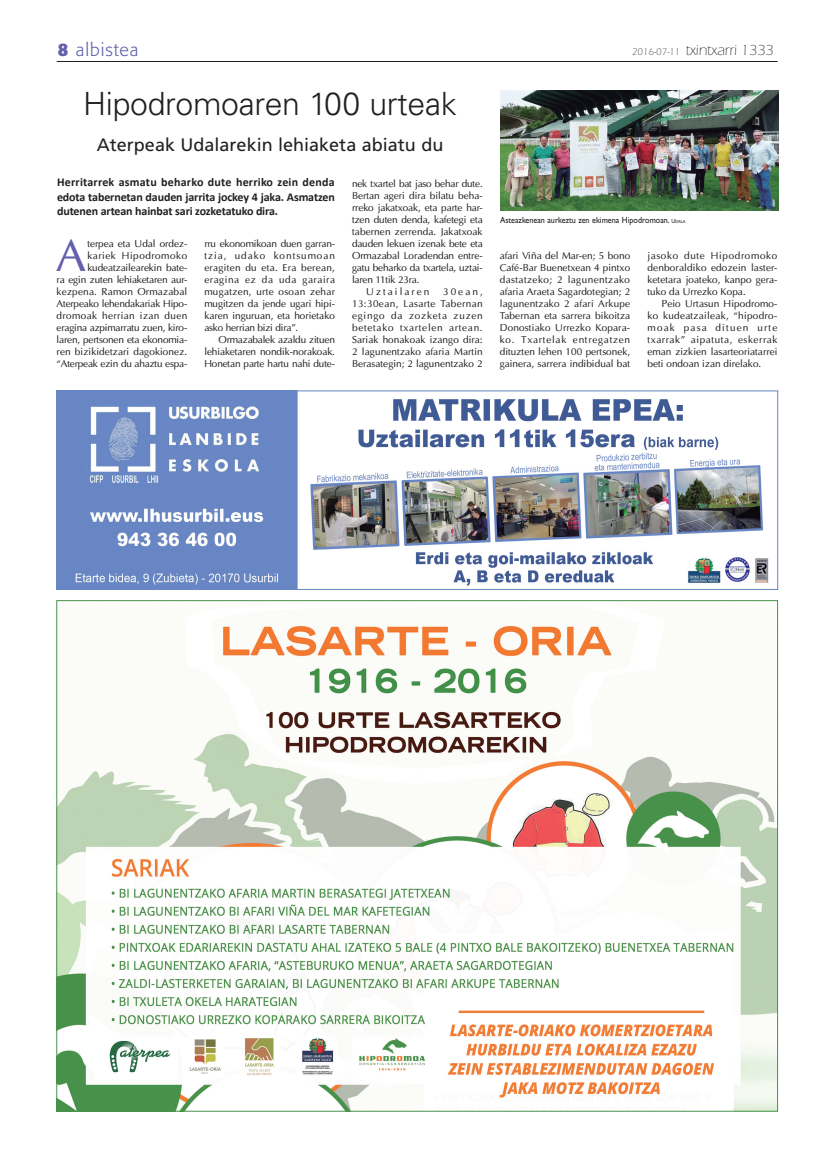
<style>
.page{position:relative;width:823px;height:1163px;background:#fff}
.page>*{position:absolute;margin:0;border:0;box-sizing:border-box;transform-origin:0 0}
.t1{font:45px "Optima";color:#6460ab}
.t2{font:300 32px "Univers";letter-spacing:-.01em;color:#231f20}
.t3{font:18px "Frutiger";color:#231f20}
.t4{font:300 18px "Formata";letter-spacing:.05em;color:#6460ab}
.t5{font:300 15px "Itc Eras";color:#231f20}
.t6{font:700 12px/14.4px "Calibri";letter-spacing:-.01em;color:#231f20;text-align:justify}
.t7{font:10px/12px "Optima";letter-spacing:-.005em;color:#231f20;text-align:justify}
.t8{font:10px "Optima";letter-spacing:.2em;color:#231f20}
.t9{font:9px "Gill Sans";color:#231f20;scale:.9 1}
.s1{font-weight:700}
.s2{font-size:10px}
.s3{font-size:6px}
.s4{font-size:4.5px}
</style>
<div class="page">
<hr style="left:57px;top:61px;width:720px;height:1px;background:#231f20">
<img style="left:59px;top:626px;width:716px;height:483px">
<img style="left:59px;top:393px;width:710px;height:194px">
<div style="left:57px;top:391px;width:720px;height:198px;border:1px solid #6786c3"></div>
<img style="left:500px;top:91px;width:277px;height:120px">
<h3 class="t4" style="left:58px;top:39px;width:82px"><span class="s1">8</span> albistea</h3>
<h3 class="t5" style="left:631px;top:41px;width:143px"><span class="s2">2016-07-11</span> txintxarri 1333</h3>
<h2 class="t2" style="left:83px;top:84px;width:375px">Hipodromoaren 100 urteak</h2>
<h3 class="t3" style="left:97px;top:134px;width:348px">Aterpeak Udalarekin lehiaketa abiatu du</h3>
<p class="t6" style="left:57px;top:175px;width:279px">Herritarrek asmatu beharko dute herriko zein denda edota tabernetan dauden jarrita jockey 4 jaka. Asmatzen dutenen artean hainbat sari zozketatuko dira.</p>
<p class="t7" style="left:57px;top:237px;width:132px;text-align:right">terpea eta Udal ordez&shy;kariek Hipodromoko kudeatzailearekin bate-<br>ra egin zuten lehiaketaren aur&shy;kezpena. Ramon Ormazabal<br>Aterpeako lehendakariak Hipo&shy;dromoak herrian izan duen eragina azpimarratu zuen, kiro&shy;laren, pertsonen eta ekonomia&shy;ren bizikidetzari dagokionez. “Aterpeak ezin du ahaztu espa-</p>
<p class="t7" style="left:204px;top:237px;width:132px">rru ekonomikoan duen garran&shy;tzia, udako kontsumoan eragiten du eta. Era berean, eragina ez da uda garaira mugatzen, urte osoan zehar mugitzen da jende ugari hipi&shy;karen inguruan, eta horietako asko herrian bizi dira”.</p>
<h1 class="t1" style="left:56px;top:228px;width:32px">A</h1>
<p class="t7" style="left:204px;top:333px;width:132px;text-indent:14px">Ormazabalek azaldu zituen lehiaketaren nondik-norakoak.<br>Honetan parte hartu nahi dute-</p>
<p class="t7" style="left:352px;top:177px;width:132px">nek txartel bat jaso behar dute.</p>
<p class="t7" style="left:352px;top:189px;width:132px">Bertan ageri dira bilatu beha-</p>
<p class="t7" style="left:352px;top:201px;width:132px">rreko jakatxoak, eta parte har-</p>
<p class="t7" style="left:352px;top:213px;width:132px">tzen duten denda, kafetegi eta</p>
<p class="t7" style="left:352px;top:225px;width:132px">tabernen zerrenda. Jakatxoak</p>
<p class="t7" style="left:352px;top:237px;width:132px">dauden lekuen izenak bete eta</p>
<p class="t7" style="left:352px;top:249px;width:132px">Ormazabal Loradendan entre-</p>
<p class="t7" style="left:352px;top:261px;width:132px">gatu beharko da txartela, uztai-</p>
<p class="t7" style="left:352px;top:273px;width:69px">laren 11tik 23ra.</p>
<p class="t8" style="left:366px;top:285px;width:65px">Uztailaren</p>
<p class="t7" style="left:352px;top:285px;width:132px;text-indent:91px">30ean, 13:30ean, Lasarte Tabernan egingo da zozketa zuzen betetako txartelen artean.<br>Sariak honakoak izango dira:<br>2 lagunentzako afaria Martin Berasategin; 2 lagunentzako 2</p>
<p class="t9" style="left:499px;top:214px;width:207px">Asteazkenean aurkeztu zen ekimena Hipodromoan. <span class="s3">U</span><span class="s4">dala</span></p>
<p class="t7" style="left:499px;top:249px;width:132px">afari Viña del Mar-en; 5 bono Café-Bar Buenetxean 4 pintxo dastatzeko; 2 lagunentzako afaria Araeta Sagardotegian; 2 lagunentzako 2 afari Arkupe Tabernan eta sarrera bikoitza Donostiako Urrezko Kopara&shy;ko. Txartelak entregatzen dituzten lehen 100 pertsonek, gainera, sarrera indibidual bat</p>
<p class="t7" style="left:647px;top:249px;width:131px">jasoko dute Hipodromoko denboraldiko edozein laster&shy;ketetara joateko, kanpo gera&shy;tuko da Urrezko Kopa.</p>
<p class="t7" style="left:647px;top:297px;width:131px;text-indent:14px">Peio Urtasun Hipodromo&shy;ko kudeatzaileak, “hipodro&shy;moak pasa dituen urte txarrak” aipatuta, eskerrak eman zizkien lasarteoriatarrei beti ondoan izan direlako.</p>
</div>
